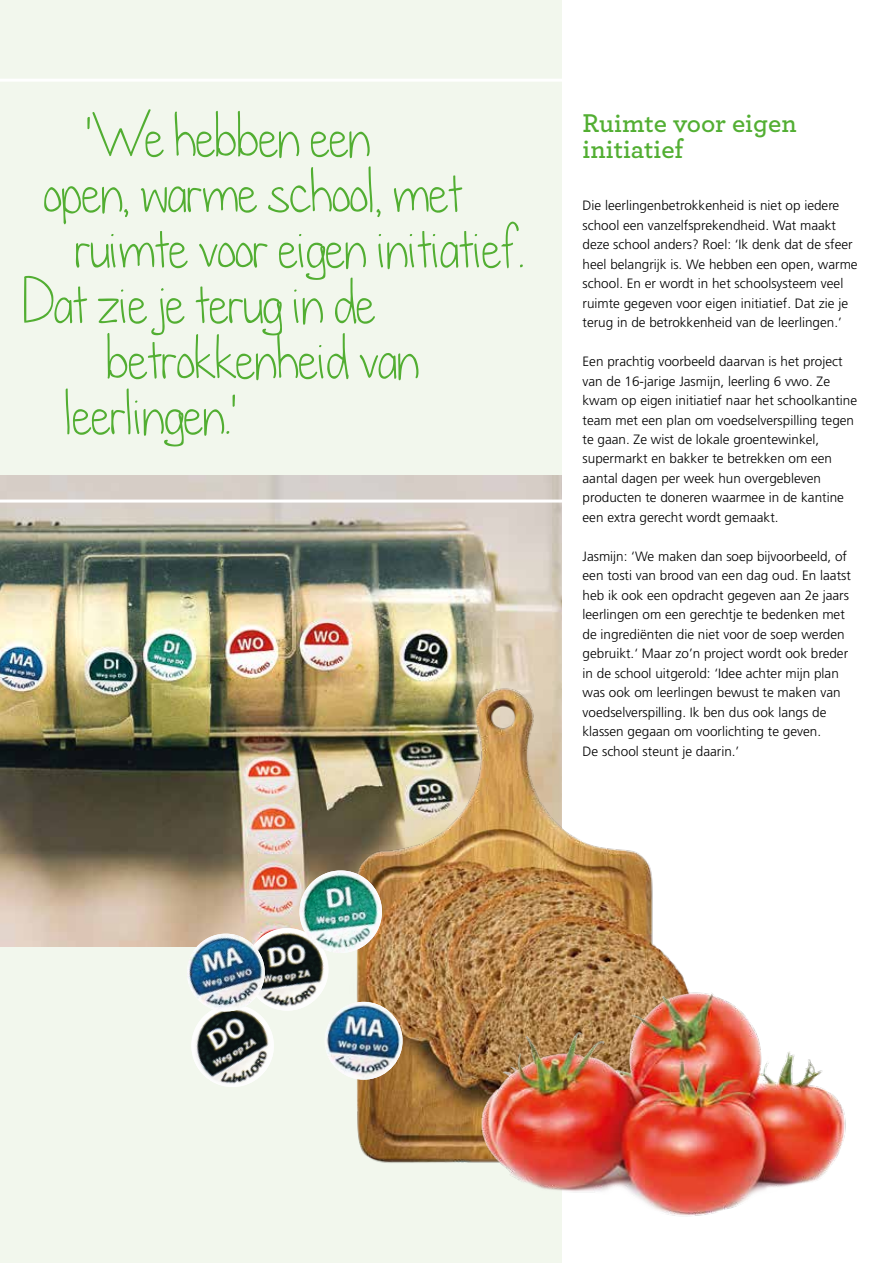
<style>
.page{position:relative;width:893px;height:1263px;background:#fff}
.page>*{position:absolute;margin:0;border:0;box-sizing:border-box;transform-origin:0 0}
.t1{font:58.5px "dandelioninthespring";color:#52ae32}
.t2{font:600 27px/25.5px "Archer";color:#52ae32}
.t3{font:300 13.5px/19.5px "Frutiger";color:#000}
</style>
<div class="page">
<div style="left:0;top:0;width:561px;height:1263px;background:#f2f7ed"></div>
<img style="left:0;top:502px;width:561px;height:444px">
<svg style="left:0;top:79px;width:562px;height:423px"></svg>
<img style="left:317px;top:659px;width:362px;height:504px">
<img style="left:446px;top:971px;width:400px;height:280px">
<img style="left:181px;top:865px;width:223px;height:226px">
<img style="left:294px;top:870px;width:93px;height:88px">
<h1 class="t1" style="left:86px;top:96px;width:286px">'We hebben een</h1>
<h1 class="t1" style="left:44px;top:152px;width:420px">open, warme school, met</h1>
<h1 class="t1" style="left:76px;top:208px;width:451px">ruimte voor eigen initiatief.</h1>
<h1 class="t1" style="left:23px;top:263px;width:354px">Dat zie je terug in de</h1>
<h1 class="t1" style="left:107px;top:319px;width:314px">betrokkenheid van</h1>
<h1 class="t1" style="left:65px;top:374px;width:174px">leerlingen.'</h1>
<h2 class="t2" style="left:583px;top:109px;width:216px">Ruimte voor eigen initiatief</h2>
<p class="t3" style="left:583px;top:196px;width:277px">Die leerlingenbetrokkenheid is niet op iedere school een vanzelfsprekendheid. Wat maakt deze school anders? Roel: ‘Ik denk dat de sfeer heel belangrijk is. We hebben een open, warme school. En er wordt in het schoolsysteem veel ruimte gegeven voor eigen initiatief. Dat zie je terug in de betrokkenheid van de leerlingen.’</p>
<p class="t3" style="left:583px;top:352px;width:276px">Een prachtig voorbeeld daarvan is het project van de 16-jarige Jasmijn, leerling 6 vwo. Ze kwam op eigen initiatief naar het schoolkantine team met een plan om voedselverspilling tegen te gaan. Ze wist de lokale groentewinkel, supermarkt en bakker te betrekken om een aantal dagen per week hun overgebleven producten te doneren waarmee in de kantine een extra gerecht wordt gemaakt.</p>
<p class="t3" style="left:583px;top:547px;width:270px">Jasmijn: ‘We maken dan soep bijvoorbeeld, of een tosti van brood van een dag oud. En laatst heb ik ook een opdracht gegeven aan 2e jaars leerlingen om een gerechtje te bedenken met de ingrediënten die niet voor de soep werden gebruikt.‘ Maar zo’n project wordt ook breder in de school uitgerold: ‘Idee achter mijn plan was ook om leerlingen bewust te maken van voedselverspilling. Ik ben dus ook langs de klassen gegaan om voorlichting te geven.<br>De school steunt je daarin.’</p>
</div>
